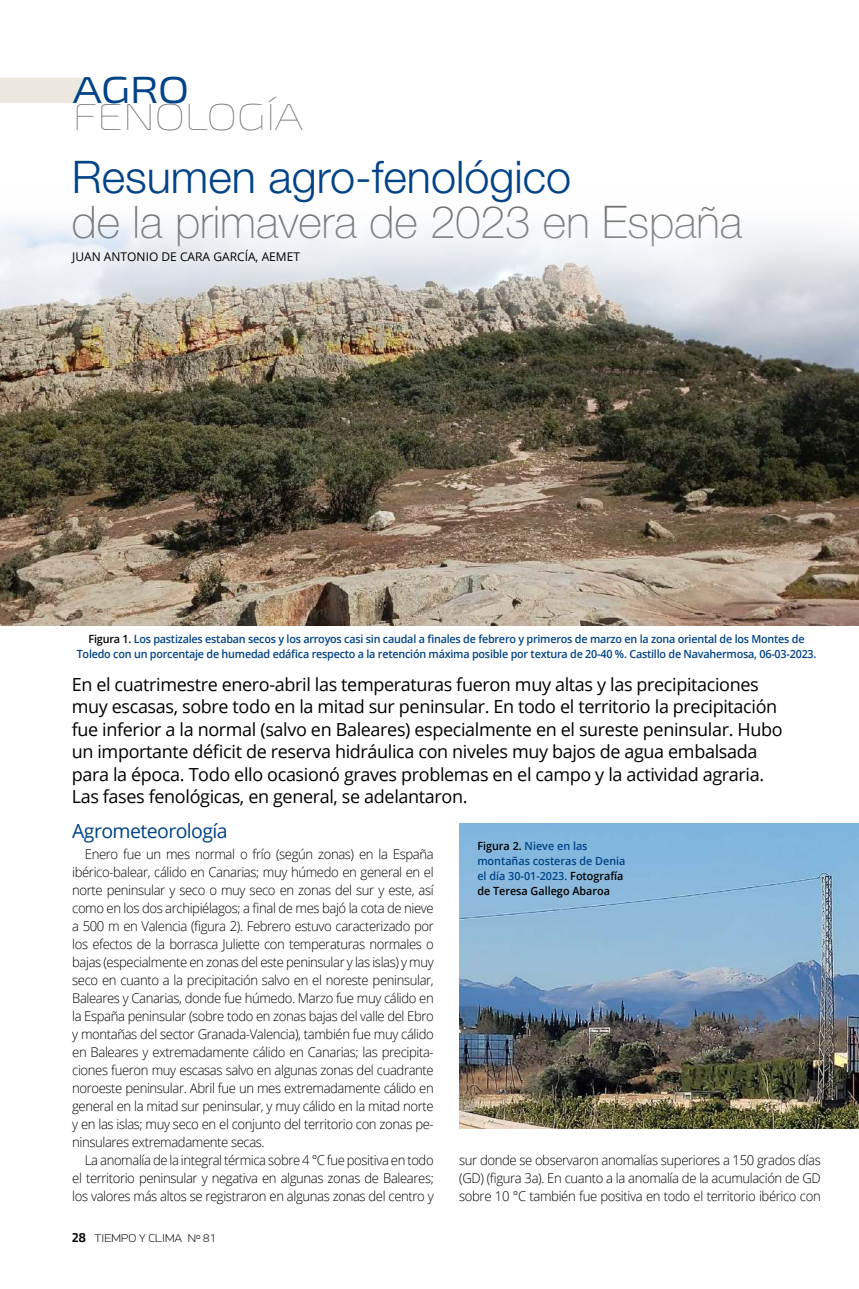
<style>
.page{position:relative;width:859px;height:1289px;background:#fff}
.page>*{position:absolute;margin:0;border:0;box-sizing:border-box;transform-origin:0 0}
.t1{font:100 45px "Helvetica Neue LT Std";color:#707172}
.t2{font:300 45px "Helvetica Neue LT Std";color:#004387}
.t3{font:100 expanded 37.5px "Exo 2";letter-spacing:-.03em;color:#707172}
.t4{font:expanded 37.5px "Exo 2";color:#004387}
.t5{font:19.5px "Open Sans";letter-spacing:-.03em;color:#004387}
.t6{font:18px/22.5px "Open Sans";letter-spacing:-.02em;color:#000}
.t7{font:300 13.5px/18px "Open Sans";letter-spacing:-.03em;color:#000;text-align:justify}
.t8{font:12px "Open Sans";color:#000}
.t9{font:600 11.25px/15px "Open Sans";letter-spacing:-.02em;color:#004387;text-align:center;scale:.96 1}
.t10{font:600 11.25px/15px "Open Sans";color:#004387;scale:.96 1}
.t11{font:100 11.25px "PF Din Display Pro";color:#000;scale:1.2 1}
.s1{color:#000}
.s2{font-family:"Stainless Cond";font-weight:700;font-size:12px}
</style>
<div class="page">
<img style="left:0;top:221px;width:859px;height:404px">
<div style="left:0;top:78px;width:86px;height:25px;background:#ece7df"></div>
<img style="left:459px;top:823px;width:400px;height:305px">
<h2 class="t4" style="left:72px;top:68px;width:118px">AGRO</h2>
<h2 class="t3" style="left:72px;top:96px;width:233px">FENOLOGÍA</h2>
<h1 class="t2" style="left:72px;top:149px;width:501px">Resumen agro-fenológico</h1>
<h1 class="t1" style="left:72px;top:196px;width:672px">de la primavera de 2023 en España</h1>
<p class="t8" style="left:72px;top:249px;width:229px">Juan Antonio de Cara García, AEMET</p>
<p class="t9" style="left:77px;top:631px;width:772px"><span class="s1">Figura 1.</span> Los pastizales estaban secos y los arroyos casi sin caudal a finales de febrero y primeros de marzo en la zona oriental de los Montes de<br>Toledo con un porcentaje de humedad edáfica respecto a la retención máxima posible por textura de 20-40 %. Castillo de Navahermosa, 06-03-2023.</p>
<p class="t6" style="left:72px;top:672px;width:712px">En el cuatrimestre enero-abril las temperaturas fueron muy altas y las precipitaciones muy escasas, sobre todo en la mitad sur peninsular. En todo el territorio la precipitación fue inferior a la normal (salvo en Baleares) especialmente en el sureste peninsular. Hubo un importante déficit de reserva hidráulica con niveles muy bajos de agua embalsada para la época. Todo ello ocasionó graves problemas en el campo y la actividad agraria.<br>Las fases fenológicas, en general, se adelantaron.</p>
<h3 class="t5" style="left:72px;top:817px;width:157px">Agrometeorología</h3>
<p class="t7" style="left:72px;top:844px;width:363px;text-indent:13px">Enero fue un mes normal o frío (según zonas) en la España ibérico-balear, cálido en Canarias; muy húmedo en general en el norte peninsular y seco o muy seco en zonas del sur y este, así como en los dos archipiélagos; a final de mes bajó la cota de nieve a 500 m en Valencia (figura 2). Febrero estuvo caracterizado por los efectos de la borrasca Juliette con temperaturas normales o bajas (especialmente en zonas del este peninsular y las islas) y muy seco en cuanto a la precipitación salvo en el noreste peninsular, Baleares y Canarias, donde fue húmedo. Marzo fue muy cálido en la España peninsular (sobre todo en zonas bajas del valle del Ebro y montañas del sector Granada-Valencia), también fue muy cálido en Baleares y extremadamente cálido en Canarias; las precipita&shy;ciones fueron muy escasas salvo en algunas zonas del cuadrante noroeste peninsular. Abril fue un mes extremadamente cálido en general en la mitad sur peninsular, y muy cálido en la mitad norte y en las islas; muy seco en el conjunto del territorio con zonas pe&shy;ninsulares extremadamente secas.</p>
<p class="t7" style="left:72px;top:1150px;width:363px;text-indent:13px">La anomalía de la integral térmica sobre 4 °C fue positiva en todo el territorio peninsular y negativa en algunas zonas de Baleares; los valores más altos se registraron en algunas zonas del centro y</p>
<p class="t7" style="left:459px;top:1150px;width:363px">sur donde se observaron anomalías superiores a 150 grados días (GD) (figura 3a). En cuanto a la anomalía de la acumulación de GD sobre 10 °C también fue positiva en todo el territorio ibérico con</p>
<p class="t10" style="left:477px;top:838px;width:156px"><span class="s1">Figura 2.</span> Nieve en las montañas costeras de Denia el día 30-01-2023. <span class="s1">Fotografía de Teresa Gallego Abaroa</span></p>
<p class="t11" style="left:72px;top:1231px;width:121px"><span class="s2">28</span> TIEMPO Y CLIMA Nº 81</p>
</div>
